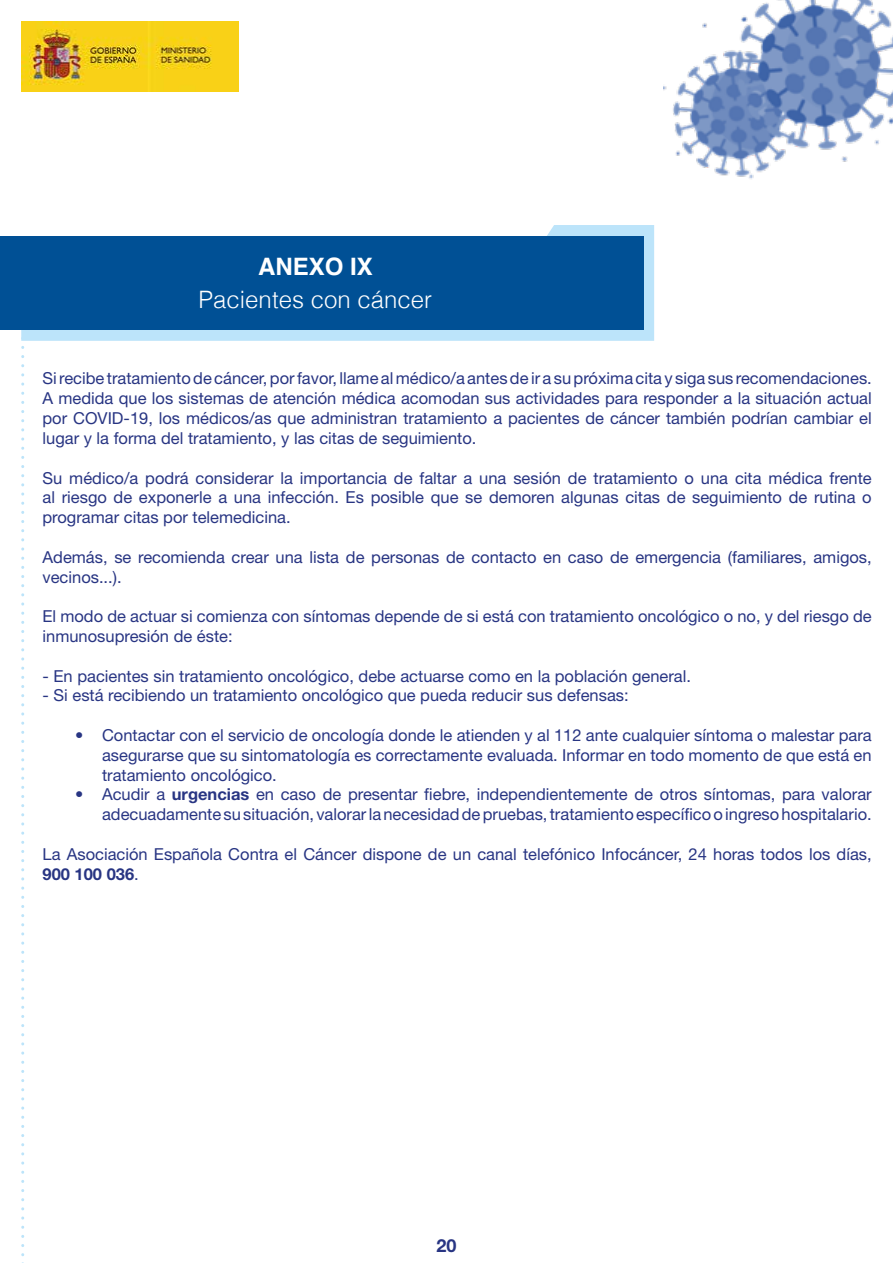
<style>
.page{position:relative;width:893px;height:1263px;background:#fff}
.page>*{position:absolute;margin:0;border:0;box-sizing:border-box;transform-origin:0 0}
.t1{font:300 24px "Helvetica";color:#fff}
.t2{font:700 24px "Helvetica";color:#fff}
.t3{font:700 18px "Helvetica Neue LT Std";color:#283583}
.t4{font:16.5px/19.8px "Helvetica Neue LT Std";color:#283583;text-align:justify}
.s1{font-weight:700}
</style>
<div class="page">
<img style="left:663px;top:0;width:230px;height:179px">
<img style="left:21px;top:21px;width:218px;height:70px">
<svg style="left:21px;top:346px;width:3px;height:917px"></svg>
<svg style="left:21px;top:225px;width:633px;height:116px;fill:#bce4fa"></svg>
<div style="left:0;top:236px;width:643px;height:93px;background:#005095"></div>
<h1 class="t2" style="left:258px;top:248px;width:116px">ANEXO IX</h1>
<h1 class="t1" style="left:199px;top:279px;width:235px">Pacientes con cáncer</h1>
<p class="t4" style="left:43px;top:368px;width:831px">Si recibe tratamiento de cáncer, por favor, llame al médico/a antes de ir a su próxima cita y siga sus recomendaciones.<br>A medida que los sistemas de atención médica acomodan sus actividades para responder a la situación actual por COVID-19, los médicos/as que administran tratamiento a pacientes de cáncer también podrían cambiar el lugar y la forma del tratamiento, y las citas de seguimiento.</p>
<p class="t4" style="left:43px;top:467px;width:831px">Su médico/a podrá considerar la importancia de faltar a una sesión de tratamiento o una cita médica frente al riesgo de exponerle a una infección. Es posible que se demoren algunas citas de seguimiento de rutina o programar citas por telemedicina.</p>
<p class="t4" style="left:43px;top:547px;width:831px">Además, se recomienda crear una lista de personas de contacto en caso de emergencia (familiares, amigos, vecinos...).</p>
<p class="t4" style="left:43px;top:606px;width:831px">El modo de actuar si comienza con síntomas depende de si está con tratamiento oncológico o no, y del riesgo de inmunosupresión de éste:</p>
<p class="t4" style="left:43px;top:665px;width:650px">- En pacientes sin tratamiento oncológico, debe actuarse como en la población general.</p>
<p class="t4" style="left:43px;top:685px;width:588px">- Si está recibiendo un tratamiento oncológico que pueda reducir sus defensas:</p>
<p class="t4" style="left:102px;top:725px;width:771px;text-indent:-27px">• Contactar con el servicio de oncología donde le atienden y al 112 ante cualquier síntoma o malestar para asegurarse que su sintomatología es correctamente evaluada. Informar en todo momento de que está en tratamiento oncológico.</p>
<p class="t4" style="left:75px;top:784px;width:798px;text-align:right">• Acudir a <span class="s1">urgencias</span> en caso de presentar fiebre, independientemente de otros síntomas, para valorar adecuadamente su situación, valorar la necesidad de pruebas, tratamiento específico o ingreso hospitalario.</p>
<p class="t4" style="left:43px;top:844px;width:831px">La Asociación Española Contra el Cáncer dispone de un canal telefónico Infocáncer, 24 horas todos los días,<br><span class="s1">900 100 036</span>.</p>
<p class="t3" style="left:436px;top:1235px;width:22px">20</p>
</div>
